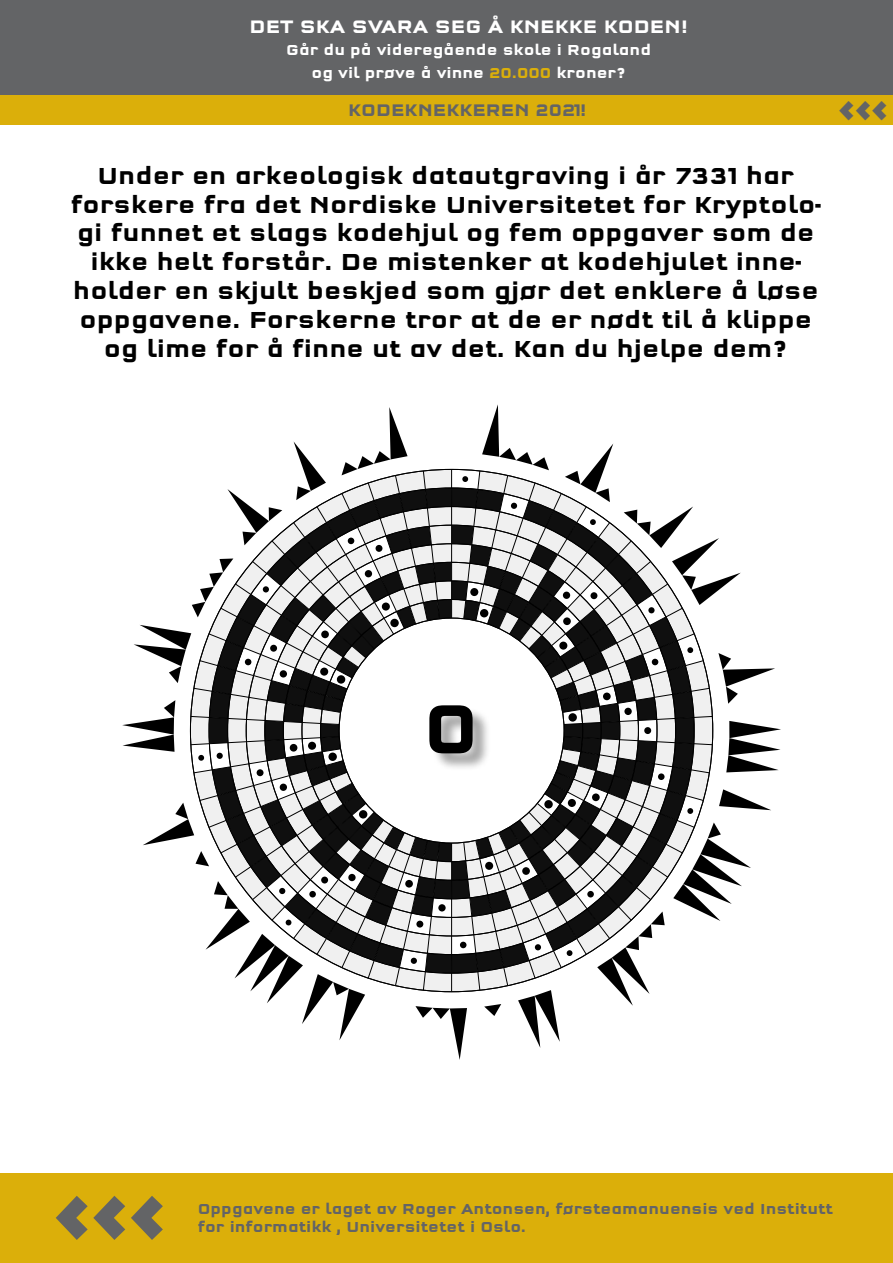
<style>
.page{position:relative;width:893px;height:1263px;background:#fff}
.page>*{position:absolute;margin:0;border:0;box-sizing:border-box;transform-origin:0 0}
.t1{font:700 85.65px "Q Type Square";color:#636466}
.t2{font:700 72px "Q Type Square";color:#000}
.t3{font:700 37.65px "Q Type Square";color:#636466}
.t4{font:700 24px/28.8px "Q Type Square";color:#000;text-align:center}
.t5{font:700 18.75px "Q Type Square";color:#fff}
.t6{font:700 17.4px "Q Type Square";color:#636466}
.t7{font:700 15px/18px "Q Type Square";color:#636466}
.t8{font:700 15px/22.5px "Q Type Square";color:#fff;text-align:center}
.s1{color:#dbaf0a}
</style>
<div class="page">
<svg style="left:122px;top:404px;width:659px;height:656px"></svg>
<div style="left:431px;top:708px;width:60px;height:64px;background:#000;opacity:.35"></div>
<div style="left:0;top:0;width:893px;height:96px;background:#636466"></div>
<div style="left:0;top:96px;width:893px;height:29px;background:#dbaf0a"></div>
<div style="left:0;top:1173px;width:893px;height:90px;background:#dbaf0a"></div>
<p class="t5" style="left:250px;top:15px;width:440px">DET SKA SVARA SEG Å KNEKKE KODEN!</p>
<p class="t8" style="left:286px;top:39px;width:366px">Går du på videregående skole i Rogaland og vil prøve å vinne <span class="s1">20.000</span> kroner?</p>
<p class="t6" style="left:348px;top:99px;width:240px">KODEKNEKKEREN 2021!</p>
<h3 class="t3" style="left:838px;top:86px;width:51px">‹‹‹</h3>
<p class="t4" style="left:71px;top:161px;width:751px">Under en arkeologisk datautgraving i år 7331 har forskere fra det Nordiske Universitetet for Kryptolo&shy;gi funnet et slags kodehjul og fem oppgaver som de ikke helt forstår. De mistenker at kodehjulet inne&shy;holder en skjult beskjed som gjør det enklere å løse oppgavene. Forskerne tror at de er nødt til å klippe og lime for å finne ut av det. Kan du hjelpe dem?</p>
<h2 class="t2" style="left:424px;top:686px;width:56px">0</h2>
<h1 class="t1" style="left:53px;top:1163px;width:114px">‹‹‹</h1>
<p class="t7" style="left:198px;top:1200px;width:637px">Oppgavene er laget av Roger Antonsen, førsteamanuensis ved Institutt for informatikk , Universitetet i Oslo.</p>
</div>
